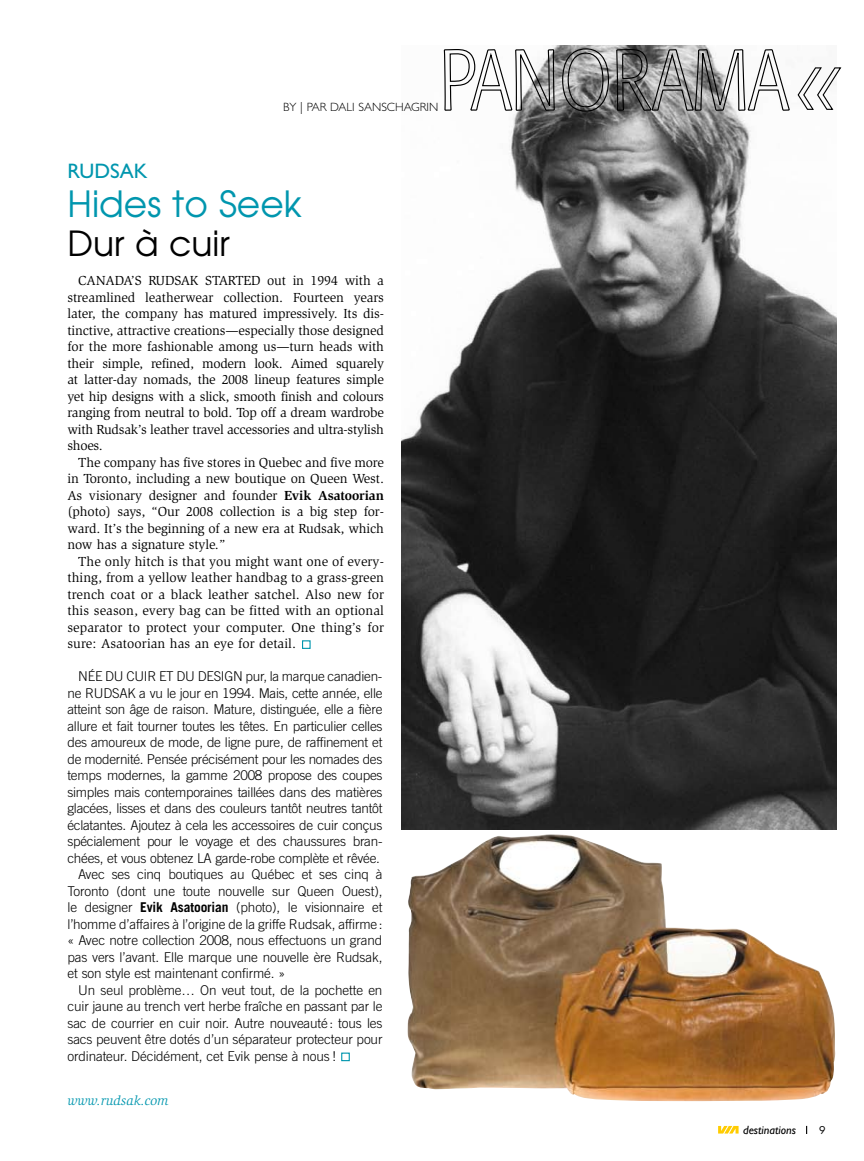
<style>
.page{position:relative;width:864px;height:1161px;background:#fff}
.page>*{position:absolute;margin:0;border:0;box-sizing:border-box;transform-origin:0 0}
.t1{font:36px "Avant Garde";color:#0096ae}
.t2{font:34.5px "Avant Garde";color:#000}
.t3{font:21px "Gill Sans";color:#0096ae}
.t4{font:300 13.5px/16.5px "Trade Gothic";letter-spacing:-.02em;color:#000}
.t5{font:13.5px/16.5px "Slimbach";letter-spacing:-.01em;color:#000;text-align:justify}
.t6{font:italic 13.5px "Slimbach";color:#0096ae}
.t7{font:300 12px "Gill Sans";color:#000}
.t8{font:italic 12px "Gill Sans";color:#000}
.t9{font:10.5px "Futura";color:#000}
.s1{font-weight:700}
</style>
<div class="page">
<img style="left:401px;top:46px;width:436px;height:783px">
<svg style="left:718px;top:1126px;width:21px;height:8px"></svg>
<svg style="left:443px;top:48px;width:112px;height:63px"></svg>
<svg style="left:562px;top:45px;width:228px;height:67px"></svg>
<svg style="left:797px;top:67px;width:45px;height:43px"></svg>
<div style="left:302px;top:640px;width:9px;height:9px;border:1px solid #0096ae"></div>
<div style="left:341px;top:1053px;width:9px;height:8px;border:1px solid #0096ae"></div>
<img style="left:407px;top:834px;width:428px;height:267px">
<p class="t7" style="left:283px;top:100px;width:157px">BY | PAR DALI SANSCHAGRIN</p>
<h3 class="t3" style="left:68px;top:159px;width:82px">RUDSAK</h3>
<h1 class="t1" style="left:68px;top:181px;width:236px">Hides to Seek</h1>
<h2 class="t2" style="left:68px;top:222px;width:164px">Dur à cuir</h2>
<p class="t5" style="left:68px;top:273px;width:318px;text-indent:11px">Canada’s RUDSAK started out in 1994 with a streamlined leatherwear collection. Fourteen years later, the company has matured impressively. Its dis&shy;tinctive, attractive creations—especially those designed for the more fashionable among us—turn heads with their simple, refined, modern look. Aimed squarely at latter-day nomads, the 2008 lineup features simple yet hip designs with a slick, smooth finish and colours ranging from neutral to bold. Top off a dream wardrobe with Rudsak’s leather travel accessories and ultra-stylish shoes.</p>
<p class="t5" style="left:68px;top:454px;width:318px;text-indent:11px">The company has five stores in Quebec and five more in Toronto, including a new boutique on Queen West.<br>As visionary designer and founder <span class="s1">Evik Asatoorian </span>(photo) says, “Our 2008 collection is a big step for&shy;ward. It’s the beginning of a new era at Rudsak, which now has a signature style.”</p>
<p class="t5" style="left:68px;top:553px;width:318px;text-indent:11px">The only hitch is that you might want one of every&shy;thing, from a yellow leather handbag to a grass-green trench coat or a black leather satchel. Also new for this season, every bag can be fitted with an optional separator to protect your computer. One thing’s for sure: Asatoorian has an eye for detail.</p>
<p class="t4" style="left:67px;top:668px;width:316px;text-indent:11px">Née du cuir et du design pur, la marque canadien&shy;ne RUDS</p>
<p class="t4" style="left:119px;top:684px;width:265px">AK a vu le jour en 1994. Mais, cette année, elle</p>
<p class="t4" style="left:67px;top:701px;width:316px">atteint son âge de raison. Mature, distinguée, elle a fière</p>
<p class="t4" style="left:67px;top:717px;width:316px">allure et fait tourner toutes les têtes. En particulier celles</p>
<p class="t4" style="left:67px;top:734px;width:316px">des amoureux de mode, de ligne pure, de raffinement et</p>
<p class="t4" style="left:67px;top:750px;width:316px">de modernité. Pensée précisément pour les nomades des</p>
<p class="t4" style="left:67px;top:767px;width:317px">temps modernes, la gamme 2008 propose des coupes</p>
<p class="t4" style="left:67px;top:783px;width:316px">simples mais contemporaines taillées dans des matières</p>
<p class="t4" style="left:67px;top:800px;width:317px">glacées, lisses et dans des couleurs tantôt neutres tantôt</p>
<p class="t4" style="left:67px;top:816px;width:316px">éclatantes. Ajoutez à cela les accessoires de cuir conçus</p>
<p class="t4" style="left:67px;top:833px;width:317px">spécialement pour le voyage et des chaussures bran-</p>
<p class="t4" style="left:67px;top:849px;width:314px">chées, et vous obtenez LA garde-robe complète et rêvée.</p>
<p class="t4" style="left:78px;top:866px;width:306px">Avec ses cinq boutiques au Québec et ses cinq à</p>
<p class="t4" style="left:67px;top:882px;width:316px">Toronto (dont une toute nouvelle sur Queen Ouest),</p>
<p class="t4" style="left:67px;top:899px;width:317px">le designer <span class="s1">Evik Asatoorian</span> (photo), le visionnaire et</p>
<p class="t4" style="left:68px;top:915px;width:316px">l’homme d’affaires à l’origine de la griffe R udsak, affirme:</p>
<p class="t4" style="left:68px;top:932px;width:316px">« Avec notre collection 2008, nous effectuons un grand</p>
<p class="t4" style="left:68px;top:948px;width:316px">pas vers l’avant. Elle marque une nouvelle ère R udsak,</p>
<p class="t4" style="left:68px;top:965px;width:219px">et son style est maintenant confirmé. »</p>
<p class="t4" style="left:78px;top:981px;width:306px">U n seul problème… On veut tout, de la pochette en</p>
<p class="t4" style="left:68px;top:998px;width:316px">cuir jaune au trench vert herbe fraîche en passant par le</p>
<p class="t4" style="left:68px;top:1014px;width:316px">sac de courrier en cuir noir. Autre nouveauté: tous les</p>
<p class="t4" style="left:68px;top:1031px;width:316px">sacs peuvent être dotés d’un séparateur protecteur pour</p>
<p class="t4" style="left:68px;top:1047px;width:270px">ordinateur. Décidément, cet Evik pense à nous !</p>
<p class="t6" style="left:68px;top:1092px;width:103px">www.rudsak.com</p>
<p class="t8" style="left:743px;top:1123px;width:54px">destinations</p>
<p class="t9" style="left:819px;top:1123px;width:8px">9</p>
</div>
